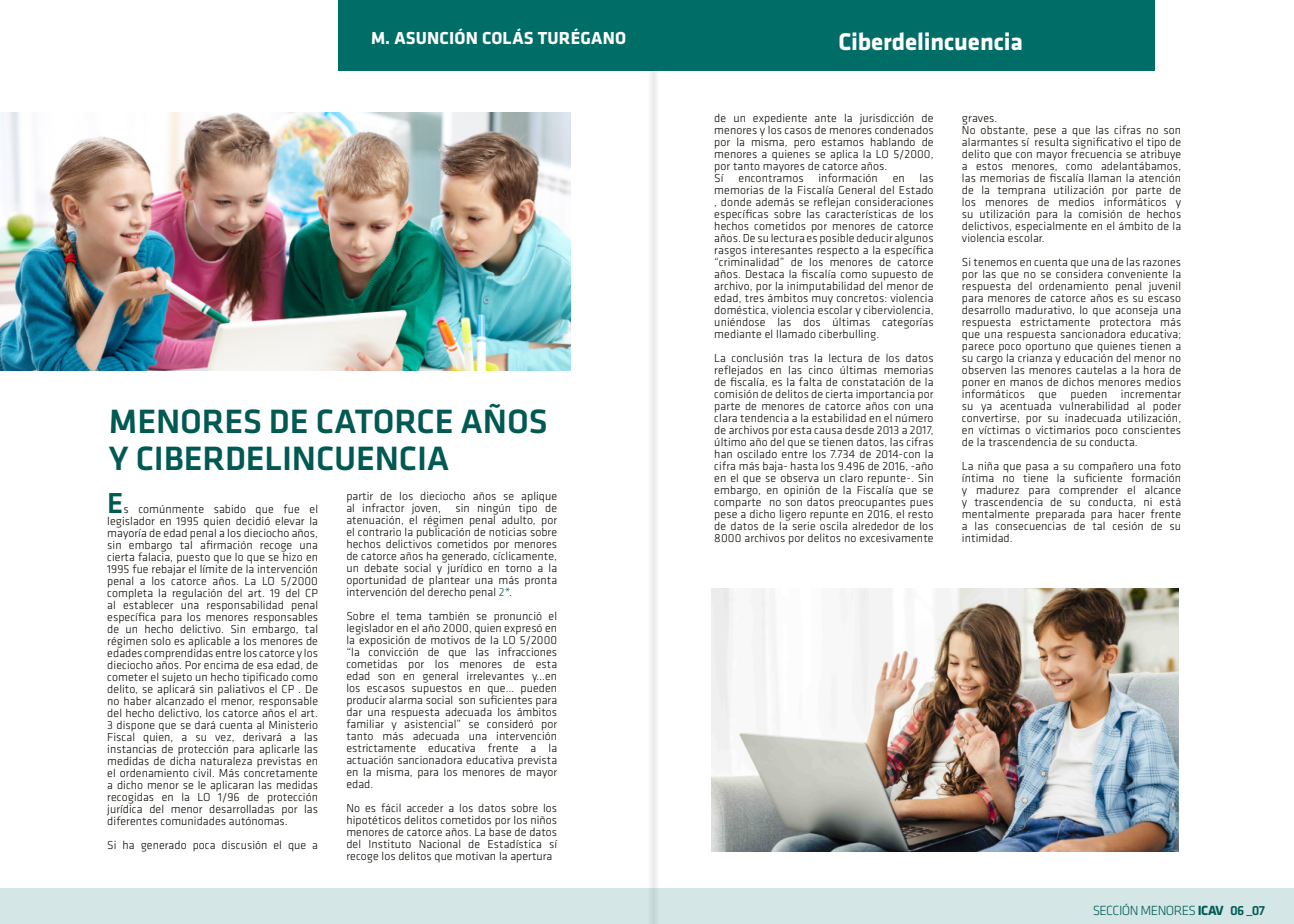
<style>
.page{position:relative;width:1294px;height:924px;background:#fff}
.page>*{position:absolute;margin:0;border:0;box-sizing:border-box;transform-origin:0 0}
.t1{font:500 35px/37px "Klavika";letter-spacing:-.005em;color:#005952}
.t2{font:500 30px "Klavika";color:#005952}
.t3{font:700 25px "Klavika";letter-spacing:-.005em;color:#fff}
.t4{font:700 18px "Klavika";letter-spacing:.01em;color:#fff}
.t5{font:300 13.8px "Klavika";letter-spacing:-.04em;color:#005952}
.t6{font:300 12px/12px "Klavika";letter-spacing:.01em;color:#0b0700;text-align:justify}
.s1{color:#005952}
.s2{font-weight:700}
.s3{font-weight:500}
</style>
<div class="page">
<div style="left:647px;top:60px;width:12px;height:864px;background:#f3f4f4"></div>
<div style="left:338px;top:0;width:817px;height:71px;background:#006d67"></div>
<img style="left:1px;top:113px;width:569px;height:257px">
<img style="left:712px;top:589px;width:466px;height:262px">
<div style="left:0;top:888px;width:1294px;height:36px;background:#d4e6e5"></div>
<h3 class="t4" style="left:371px;top:29px;width:257px">M. ASUNCIÓN COLÁS TURÉGANO</h3>
<h3 class="t3" style="left:838px;top:28px;width:186px">Ciberdelincuencia</h3>
<h1 class="t1" style="left:109px;top:403px;width:440px">MENORES DE CATORCE AÑOS<br>Y CIBERDELINCUENCIA</h1>
<h2 class="t2" style="left:107px;top:487px;width:18px">E</h2>
<p class="t6" style="left:107px;top:503px;width:212px;text-indent:16px">s comúnmente sabido que fue el legislador en 1995 quien decidió elevar la mayoría de edad penal a los dieciocho años, sin embargo tal afirmación recoge una cierta falacia, puesto que lo que se hizo en 1995 fue rebajar el límite de la intervención penal a los catorce años. La LO 5/2000 completa la regulación del art. 19 del CP al establecer una responsabilidad penal específica para los menores responsables de un hecho delictivo. Sin embargo, tal régimen solo es aplicable a los menores de edades comprendidas entre los catorce y los dieciocho años. Por encima de esa edad, de cometer el sujeto un hecho tipificado como delito, se aplicará sin paliativos el CP . De no haber alcanzado el menor, responsable del hecho delictivo, los catorce años el art.<br>3 dispone que se dará cuenta al Ministerio Fiscal quien, a su vez, derivará a las instancias de protección para aplicarle las medidas de dicha naturaleza previstas en el ordenamiento civil. Más concretamente a dicho menor se le aplicaran las medidas recogidas en la LO 1/96 de protección jurídica del menor desarrolladas por las diferentes comunidades autónomas.</p>
<p class="t6" style="left:107px;top:839px;width:212px">Si ha generado poca discusión el que a</p>
<p class="t6" style="left:346px;top:490px;width:212px">partir de los dieciocho años se aplique al infractor joven, sin ningún tipo de atenuación, el régimen penal adulto, por el contrario la publicación de noticias sobre hechos delictivos cometidos por menores de catorce años ha generado, cíclicamente, un debate social y jurídico en torno a la oportunidad de plantear una más pronta intervención del derecho penal <span class="s1">2*</span>.</p>
<p class="t6" style="left:346px;top:610px;width:212px">Sobre el tema también se pronunció el legislador en el año 2000, quien expresó en la exposición de motivos de la LO 5/2000 “la convicción de que las infracciones cometidas por los menores de esta edad son en general irrelevantes y…en los escasos supuestos en que… pueden producir alarma social son suficientes para dar una respuesta adecuada los ámbitos familiar y asistencial” se consideró por tanto más adecuada una intervención estrictamente educativa frente a la actuación sancionadora educativa prevista en la misma, para los menores de mayor edad.</p>
<p class="t6" style="left:346px;top:802px;width:212px">No es fácil acceder a los datos sobre los hipotéticos delitos cometidos por los niños menores de catorce años. La base de datos del Instituto Nacional de Estadística sí recoge los delitos que motivan la apertura</p>
<p class="t6" style="left:714px;top:112px;width:221px;text-align:left">de un expediente ante la jurisdicción de menores y los casos de menores condenados por la misma, pero estamos hablando de menores a quienes se aplica la LO 5/2000, por tanto mayores de catorce años.<br>Sí encontramos información en las memorias de la Fiscalía General del Estado , donde además se reflejan consideraciones específicas sobre las características de los hechos cometidos por menores de catorce años. De su lectura es posible deducir algunos rasgos interesantes respecto a la específica “criminalidad” de los menores de catorce años. Destaca la fiscalía como supuesto de archivo, por la inimputabilidad del menor de edad, tres ámbitos muy concretos: violencia doméstica, violencia escolar y ciberviolencia, uniéndose las dos últimas categorías mediante el llamado ciberbulling.</p>
<p class="t6" style="left:714px;top:352px;width:221px">La conclusión tras la lectura de los datos reflejados en las cinco últimas memorias de fiscalía, es la falta de constatación de la comisión de delitos de cierta importancia por parte de menores de catorce años con una clara tendencia a la estabilidad en el número de archivos por esta causa desde 2013 a 2017, último año del que se tienen datos, las cifras han oscilado entre los 7.734 de 2014-con la cifra más baja- hasta los 9.496 de 2016, -año en el que se observa un claro repunte-. Sin embargo, en opinión de la Fiscalía que se comparte no son datos preocupantes pues pese a dicho ligero repunte en 2016, el resto de datos de la serie oscila alrededor de los 8000 archivos por delitos no excesivamente</p>
<p class="t6" style="left:962px;top:112px;width:221px;text-align:left">graves.<br>No obstante, pese a que las cifras no son alarmantes sí resulta significativo el tipo de delito que con mayor frecuencia se atribuye a estos menores, como adelantábamos, las memorias de fiscalía llaman la atención de la temprana utilización por parte de los menores de medios informáticos y su utilización para la comisión de hechos delictivos, especialmente en el ámbito de la violencia escolar.</p>
<p class="t6" style="left:962px;top:256px;width:221px">Si tenemos en cuenta que una de las razones por las que no se considera conveniente la respuesta del ordenamiento penal juvenil para menores de catorce años es su escaso desarrollo madurativo, lo que aconseja una respuesta estrictamente protectora más que una respuesta sancionadora educativa; parece poco oportuno que quienes tienen a su cargo la crianza y educación del menor no observen las menores cautelas a la hora de poner en manos de dichos menores medios informáticos que pueden incrementar su ya acentuada vulnerabilidad al poder convertirse, por su inadecuada utilización, en víctimas o victimarios poco conscientes de la trascendencia de su conducta.</p>
<p class="t6" style="left:962px;top:460px;width:221px">La niña que pasa a su compañero una foto íntima no tiene la suficiente formación y madurez para comprender el alcance y trascendencia de su conducta, ni está mentalmente preparada para hacer frente a las consecuencias de tal cesión de su intimidad.</p>
<p class="t5" style="left:1093px;top:903px;width:174px">SECCIÓN MENORES <span class="s2">ICAV</span> <span class="s3">06 _07</span></p>
</div>
